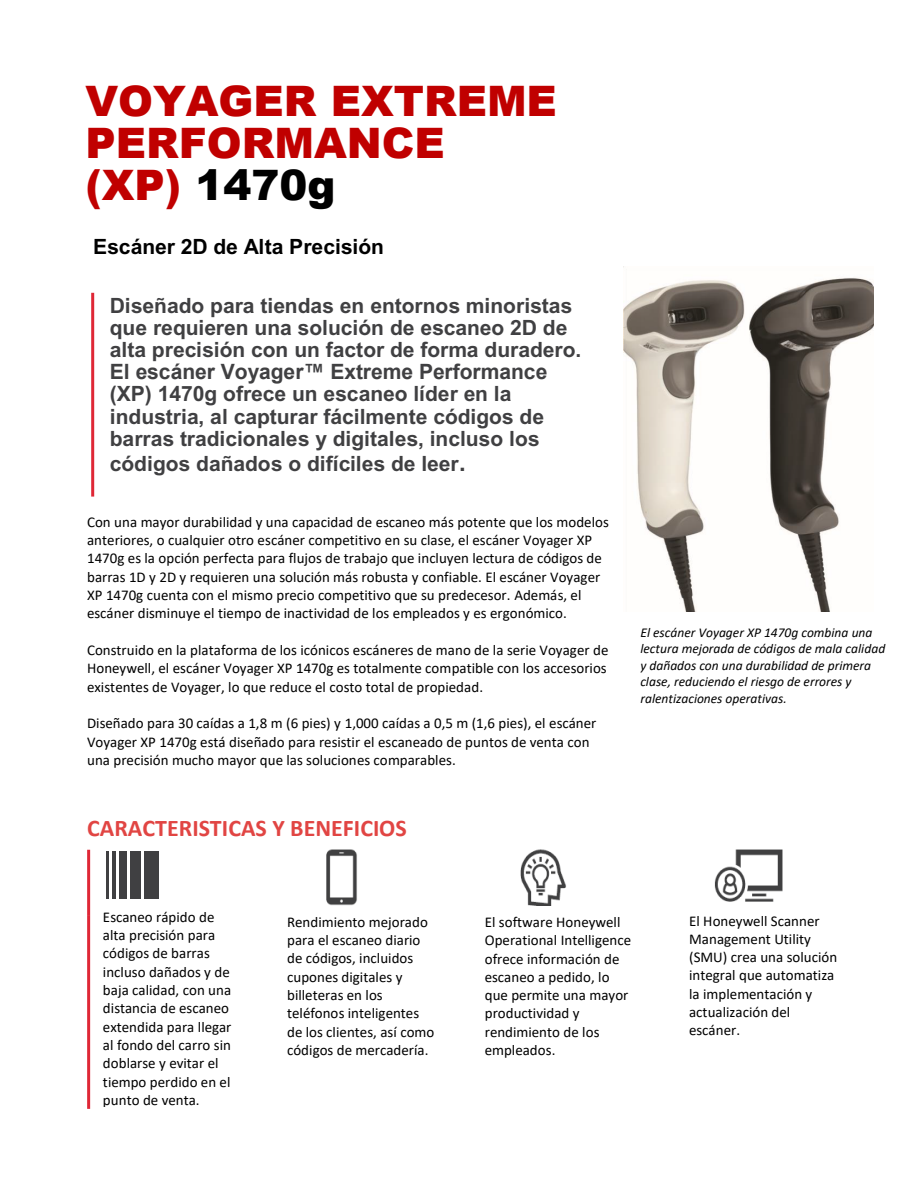
<style>
.page{position:relative;width:918px;height:1188px;background:#fff}
.page>*{position:absolute;margin:0;border:0;box-sizing:border-box;transform-origin:0 0}
.t1{font:900 42px/42.2px "Arial";color:#c00000}
.t2{font:700 24px "Calibri";color:#e14543}
.t3{font:700 21px/22.2px "Arial";color:#404042}
.t4{font:700 21px "Arial";color:#000}
.t5{font:15px/18.3px "Calibri";color:#000}
.t6{font:italic 13.5px/16.5px "Calibri";color:#000}
.s1{color:#000}
.s2{font-size:24px}
</style>
<div class="page">
<hr style="left:87px;top:850px;width:3px;height:66px;background:#df2736">
<hr style="left:87px;top:916px;width:3px;height:193px;background:#df2736">
<div style="left:144px;top:851px;width:15px;height:48px;background:#404042"></div>
<div style="left:130px;top:851px;width:11px;height:48px;background:#404042"></div>
<div style="left:120px;top:851px;width:7px;height:48px;background:#404042"></div>
<hr style="left:113px;top:851px;width:3px;height:48px;background:#404042">
<hr style="left:107px;top:851px;width:2px;height:48px;background:#404042">
<img style="left:326px;top:849px;width:457px;height:57px">
<div style="left:678px;top:905px;width:172px;height:153px;background:#fff"></div>
<img style="left:623px;top:267px;width:250px;height:345px">
<hr style="left:91px;top:293px;width:3px;height:204px;background:#df2736">
<h1 class="t1" style="left:85px;top:84px;width:473px">VOYAGER EXTREME<br>PERFORMANCE<br>(XP) <span class="s1">1470g</span></h1>
<h3 class="t4" style="left:93px;top:239px;width:292px">Escáner 2D de Alta Precisión</h3>
<p class="t3" style="left:110px;top:296px;width:473px">Diseñado para tiendas en entornos minoristas que requieren una solución de escaneo 2D de alta precisión con un factor de forma duradero.<br>El escáner Voyager™ Extreme Performance (XP) 1470g ofrece un escaneo líder en la industria, al capturar fácilmente códigos de barras tradicionales y digitales, incluso los</p>
<h3 class="t3" style="left:110px;top:454px;width:357px">códigos dañados o difíciles de leer<span class="s2">.</span></h3>
<p class="t5" style="left:87px;top:513px;width:523px">Con una mayor durabilidad y una capacidad de escaneo más potente que los modelos anteriores, o cualquier otro escáner competitivo en su clase, el escáner Voyager XP 1470g es la opción perfecta para flujos de trabajo que incluyen lectura de códigos de barras 1D y 2D y requieren una solución más robusta y confiable. El escáner Voyager XP 1470g cuenta con el mismo precio competitivo que su predecesor. Además, el escáner disminuye el tiempo de inactividad de los empleados y es ergonómico.</p>
<p class="t5" style="left:87px;top:641px;width:523px">Construido en la plataforma de los icónicos escáneres de mano de la serie Voyager de<br>Honeywell, el escáner Voyager XP 1470g es totalmente compatible con los accesorios existentes de Voyager, lo que reduce el costo total de propiedad.</p>
<p class="t5" style="left:87px;top:714px;width:511px">Diseñado para 30 caídas a 1,8 m (6 pies) y 1,000 caídas a 0,5 m (1,6 pies), el escáner<br>Voyager XP 1470g está diseñado para resistir el escaneado de puntos de venta con una precisión mucho mayor que las soluciones comparables.</p>
<h2 class="t2" style="left:87px;top:816px;width:321px">CARACTERISTICAS Y BENEFICIOS</h2>
<p class="t6" style="left:640px;top:624px;width:246px">El escáner Voyager XP 1470g combina una lectura mejorada de códigos de mala calidad y dañados con una durabilidad de primera clase, reduciendo el riesgo de errores y ralentizaciones operativas.</p>
<p class="t5" style="left:103px;top:908px;width:130px">Escaneo rápido de alta precisión para códigos de barras incluso dañados y de baja calidad, con una distancia de escaneo extendida para llegar al fondo del carro sin doblarse y evitar el tiempo perdido en el punto de venta.</p>
<p class="t5" style="left:287px;top:913px;width:149px">Rendimiento mejorado para el escaneo diario de códigos, incluidos cupones digitales y billeteras en los teléfonos inteligentes de los clientes, así como códigos de mercadería.</p>
<p class="t5" style="left:485px;top:913px;width:148px">El software Honeywell<br>Operational Intelligence ofrece información de escaneo a pedido, lo que permite una mayor productividad y rendimiento de los empleados.</p>
<p class="t5" style="left:689px;top:912px;width:150px">El Honeywell Scanner<br>Management Utility (SMU) crea una solución integral que automatiza la implementación y actualización del escáner.</p>
</div>
